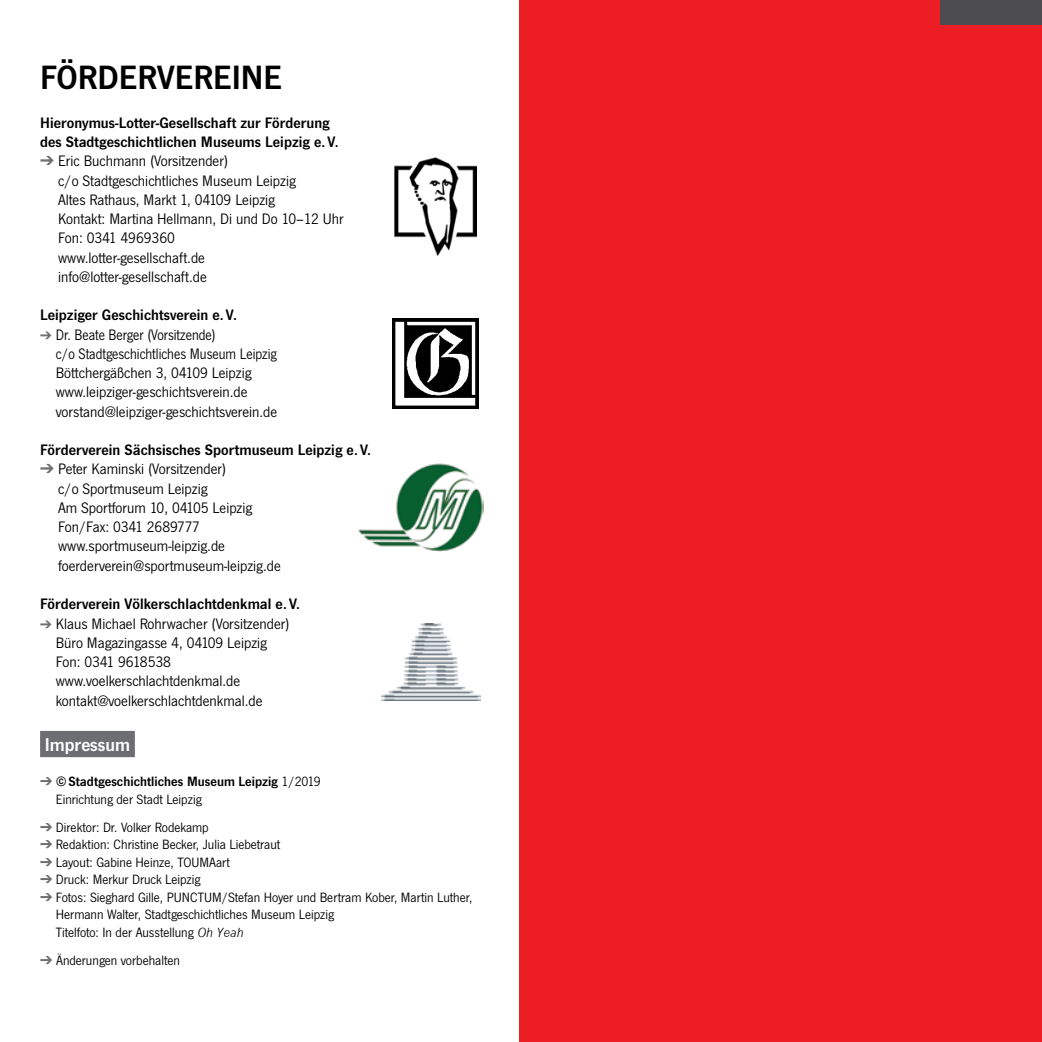
<style>
.page{position:relative;width:1042px;height:1042px;background:#fff}
.page>*{position:absolute;margin:0;border:0;box-sizing:border-box;transform-origin:0 0}
.t1{font:600 35px "News Gothic T";color:#000}
.t2{font:600 19.25px "News Gothic T";color:#fff}
.t3{font:15.75px/19.2px "News Gothic T";color:#000}
.t4{font:600 15.75px/19.2px "News Gothic T";letter-spacing:.005em;color:#000}
.t5{font:15.75px/19.2px "News Gothic T";color:#000;scale:.93 1}
.t6{font:14px/17.5px "News Gothic T";color:#000}
.t7{font:600 14px/17.5px "News Gothic T";letter-spacing:.005em;color:#000}
.s1{color:#6d6e71}
.s2{font-weight:400}
.s3{font-family:"News Gothic";font-style:italic;font-size:12.25px}
</style>
<div class="page">
<div style="left:40px;top:731px;width:95px;height:26px;background:#6d6e71"></div>
<img style="left:392px;top:319px;width:87px;height:89px">
<img style="left:395px;top:157px;width:82px;height:98px">
<img style="left:358px;top:463px;width:125px;height:88px">
<img style="left:382px;top:623px;width:98px;height:77px">
<div style="left:519px;top:0;width:523px;height:1042px;background:#ed1d24"></div>
<div style="left:940px;top:0;width:102px;height:25px;background:#4d4d4f"></div>
<h1 class="t1" style="left:40px;top:57px;width:244px">Fördervereine</h1>
<p class="t4" style="left:40px;top:113px;width:300px">Hieronymus-Lotter-Gesellschaft zur Förderung des Stadtgeschichtlichen Museums Leipzig e. V.</p>
<p class="t3" style="left:58px;top:151px;width:287px;text-indent:-18px"><span class="s1">➔</span> Eric Buchmann (Vorsitzender)<br>c/o Stadtgeschichtliches Museum Leipzig<br>Altes Rathaus, Markt 1, 04109 Leipzig<br>Kontakt: Martina Hellmann, Di und Do 10–12 Uhr Fon: 0341 4969360<br>www.lotter-gesellschaft.de info@lotter-gesellschaft.de</p>
<p class="t4" style="left:40px;top:305px;width:198px">Leipziger Geschichtsverein e. V.</p>
<p class="t5" style="left:56px;top:324px;width:240px;text-indent:-16px"><span class="s1">➔</span> Dr. Beate Berger (Vorsitzende)<br>c/o Stadtgeschichtliches Museum Leipzig Böttchergäßchen 3, 04109 Leipzig www.leipziger-geschichtsverein.de vorstand@leipziger-geschichtsverein.de</p>
<p class="t4" style="left:40px;top:440px;width:332px">Förderverein Sächsisches Sportmuseum Leipzig e. V.</p>
<p class="t3" style="left:58px;top:459px;width:224px;text-indent:-18px"><span class="s1">➔</span> Peter Kaminski (Vorsitzender)<br>c/o Sportmuseum Leipzig<br>Am Sportforum 10, 04105 Leipzig<br>Fon/Fax: 0341 2689777 www.sportmuseum-leipzig.de foerderverein@sportmuseum-leipzig.de</p>
<p class="t4" style="left:40px;top:594px;width:262px">Förderverein Völkerschlachtdenkmal e. V.</p>
<p class="t3" style="left:56px;top:613px;width:235px;text-indent:-16px"><span class="s1">➔</span> Klaus Michael Rohrwacher (Vorsitzender)<br>Büro Magazingasse 4, 04109 Leipzig Fon: 0341 9618538 www.voelkerschlachtdenkmal.de kontakt@voelkerschlachtdenkmal.de</p>
<p class="t2" style="left:45px;top:733px;width:87px">Impressum</p>
<p class="t7" style="left:56px;top:772px;width:266px;text-indent:-16px"><span class="s1">➔</span> ©Stadtgeschichtliches Museum Leipzig <span class="s2">1/2019<br>Einrichtung der Stadt Leipzig</span></p>
<p class="t6" style="left:40px;top:818px;width:170px"><span class="s1">➔</span> Direktor: Dr. Volker Rodekamp</p>
<p class="t6" style="left:40px;top:835px;width:242px"><span class="s1">➔</span> Redaktion: Christine Becker, Julia Liebetraut</p>
<p class="t6" style="left:40px;top:853px;width:191px"><span class="s1">➔</span> Layout: Gabine Heinze, TOUMAart</p>
<p class="t6" style="left:40px;top:870px;width:162px"><span class="s1">➔</span> Druck: Merkur Druck Leipzig</p>
<p class="t6" style="left:40px;top:888px;width:143px"><span class="s1">➔</span> Fotos: Sieghard Gille, Punctum</p>
<p class="t6" style="left:56px;top:888px;width:418px;text-indent:166px">/Stefan Hoyer und Bertram Kober, Martin Luther,<br>Hermann Walter, Stadtgeschichtliches Museum Leipzig<br>Titelfoto: In der Ausstellung <span class="s3">Oh Yeah</span></p>
<p class="t6" style="left:40px;top:951px;width:141px"><span class="s1">➔</span> Änderungen vorbehalten</p>
</div>
